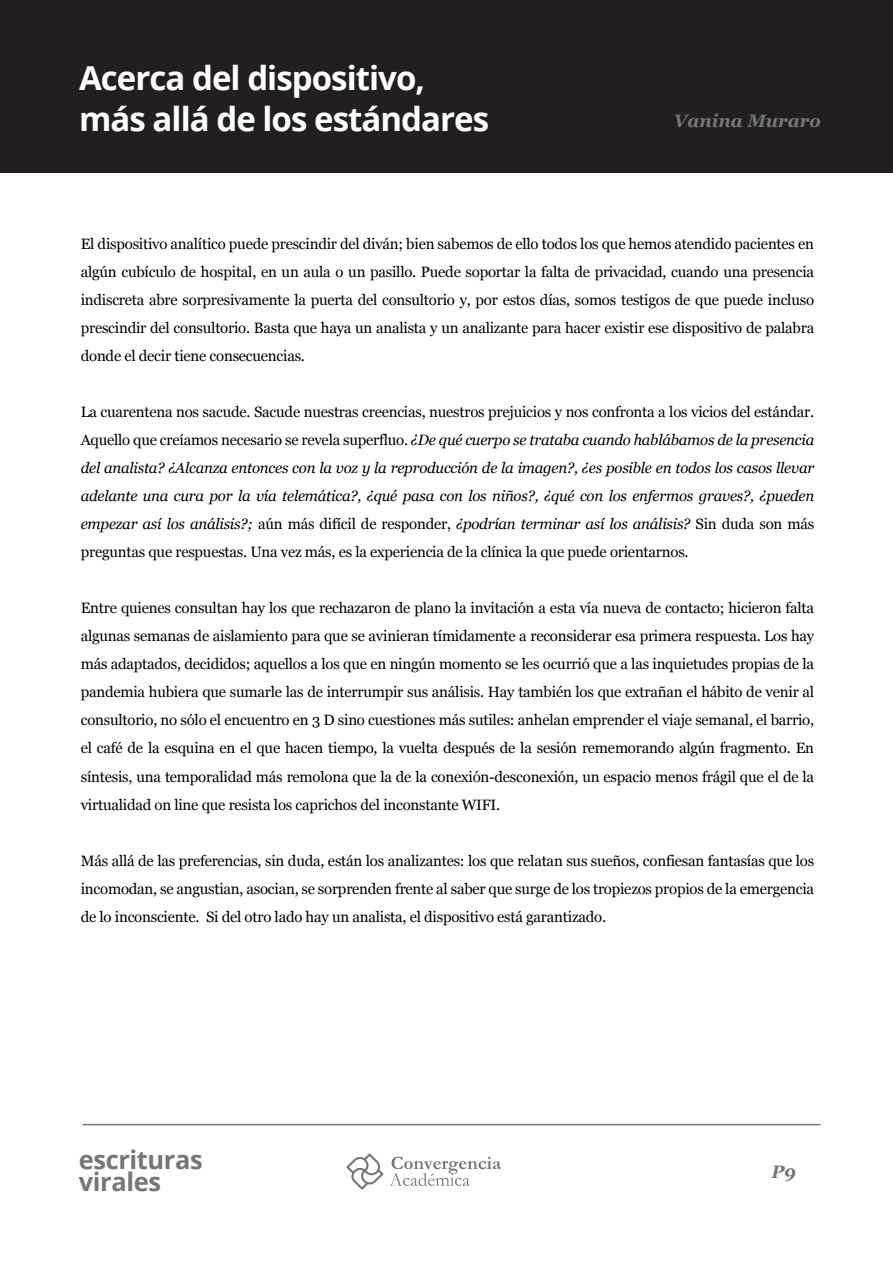
<style>
.page{position:relative;width:893px;height:1263px;background:#fff}
.page>*{position:absolute;margin:0;border:0;box-sizing:border-box;transform-origin:0 0}
.t1{font:700 33px/41.5px "Open Sans";letter-spacing:-.03em;color:#fff}
.t2{font:700 25.5px/21.8px "Open Sans";letter-spacing:-.015em;color:#747678}
.t3{font:italic 700 18px "Georgia";color:#747678}
.t4{font:15px/28px "Georgia";letter-spacing:-.015em;color:#000;text-align:justify}
.t5{font:italic 15px/28px "Georgia";letter-spacing:-.015em;color:#000;text-align:justify}
.s1{font-style:normal}
</style>
<div class="page">
<div style="left:0;top:0;width:893px;height:173px;background:#231f20"></div>
<svg style="left:346px;top:1153px;width:155px;height:37px"></svg>
<hr style="left:83px;top:1124px;width:738px;height:1px;background:#747678">
<h1 class="t1" style="left:79px;top:56px;width:411px">Acerca del dispositivo, más allá de los estándares</h1>
<p class="t3" style="left:674px;top:107px;width:148px">Vanina Muraro</p>
<p class="t4" style="left:81px;top:230px;width:735px">El dispositivo analítico puede prescindir del diván; bien sabemos de ello todos los que hemos atendido pacientes en algún cubículo de hospital, en un aula o un pasillo. Puede soportar la falta de privacidad, cuando una presencia indiscreta abre sorpresivamente la puerta del consultorio y, por estos días, somos testigos de que puede incluso prescindir del consultorio. Basta que haya un analista y un analizante para hacer existir ese dispositivo de palabra donde el decir tiene consecuencias.</p>
<p class="t5" style="left:81px;top:398px;width:735px"><span class="s1">La cuarentena nos sacude. Sacude nuestras creencias, nuestros prejuicios y nos confronta a los vicios del estándar.<br>Aquello que creíamos necesario se revela superfluo.</span> ¿De qué cuerpo se trataba cuando hablábamos de la presencia del analista? ¿Alcanza entonces con la voz y la reproducción de la imagen?, ¿es posible en todos los casos llevar adelante una cura por la vía telemática?, ¿qué pasa con los niños?, ¿qué con los enfermos graves?, ¿pueden empezar así los análisis?; <span class="s1">aún más difícil de responder,</span> ¿podrían terminar así los análisis? <span class="s1">Sin duda son más preguntas que respuestas. Una vez más, es la experiencia de la clínica la que puede orientarnos.</span></p>
<p class="t4" style="left:81px;top:594px;width:735px">Entre quienes consultan hay los que rechazaron de plano la invitación a esta vía nueva de contacto; hicieron falta algunas semanas de aislamiento para que se avinieran tímidamente a reconsiderar esa primera respuesta. Los hay más adaptados, decididos; aquellos a los que en ningún momento se les ocurrió que a las inquietudes propias de la pandemia hubiera que sumarle las de interrumpir sus análisis. Hay también los que extrañan el hábito de venir al consultorio, no sólo el encuentro en 3 D sino cuestiones más sutiles: anhelan emprender el viaje semanal, el barrio, el café de la esquina en el que hacen tiempo, la vuelta después de la sesión rememorando algún fragmento. En síntesis, una temporalidad más remolona que la de la conexión-desconexión, un espacio menos frágil que el de la virtualidad on line que resista los caprichos del inconstante WIFI.</p>
<p class="t4" style="left:81px;top:846px;width:735px">Más allá de las preferencias, sin duda, están los analizantes: los que relatan sus sueños, confiesan fantasías que los incomodan, se angustian, asocian, se sorprenden frente al saber que surge de los tropiezos propios de la emergencia de lo inconsciente. Si del otro lado hay un analista, el dispositivo está garantizado.</p>
<h2 class="t2" style="left:79px;top:1148px;width:125px">escrituras virales</h2>
<p class="t3" style="left:772px;top:1159px;width:26px">P9</p>
</div>
